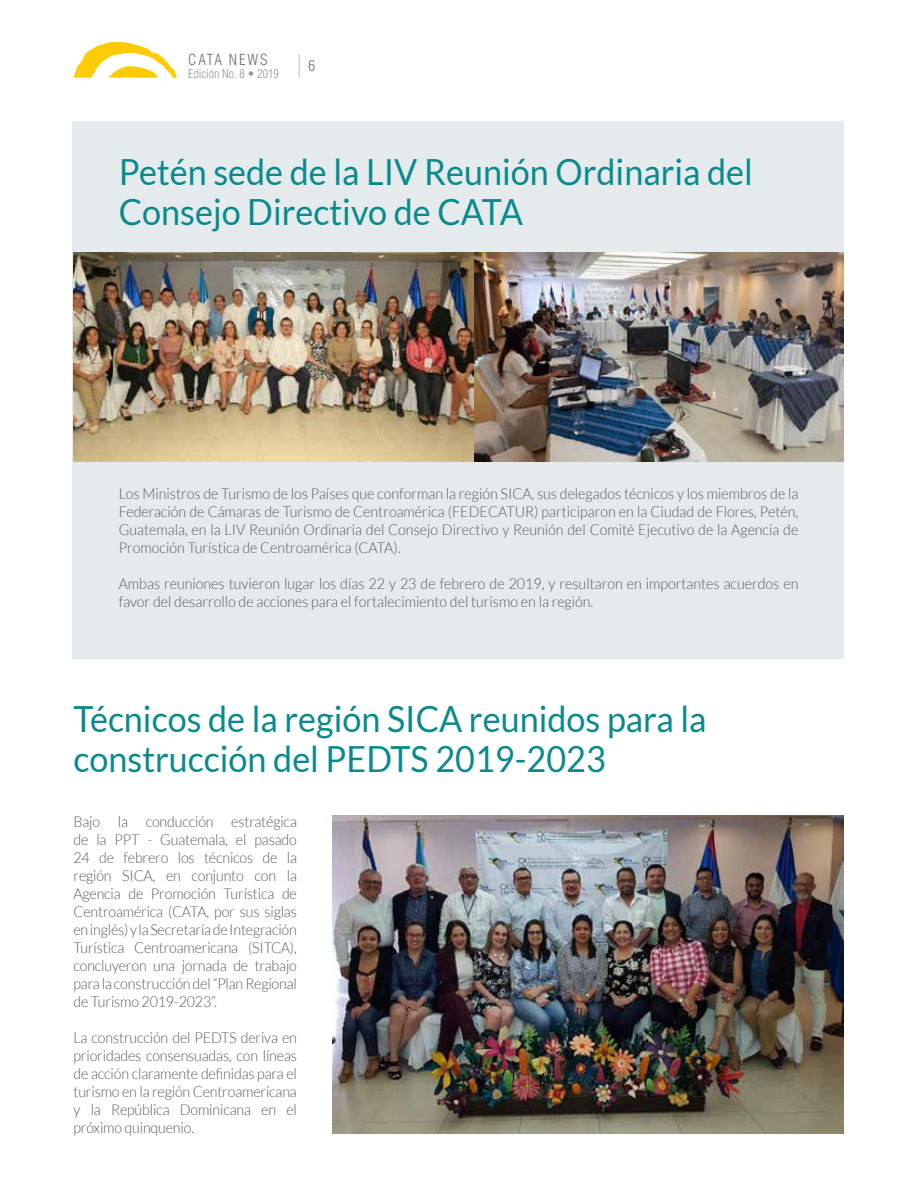
<style>
.page{position:relative;width:918px;height:1188px;background:#fff}
.page>*{position:absolute;margin:0;border:0;box-sizing:border-box;transform-origin:0 0}
.t1{font:36px/40.2px "Lato";color:#0a8a8c;scale:.95 1}
.t2{font:300 15px/18px "Lato";color:#58595b;text-align:justify;scale:.95 1}
.t3{font:300 condensed 15px "Helvetica LT Std";letter-spacing:.12em;color:#6d6e71}
.t4{font:300 condensed 12px "Helvetica LT Std";color:#939598}
</style>
<div class="page">
<svg style="left:73px;top:42px;width:104px;height:36px"></svg>
<svg style="left:299px;top:54px;width:1px;height:24px"></svg>
<div style="left:73px;top:122px;width:771px;height:537px;background:#e5ebec"></div>
<img style="left:474px;top:252px;width:370px;height:209px">
<img style="left:74px;top:252px;width:400px;height:209px">
<img style="left:333px;top:815px;width:511px;height:319px">
<p class="t3" style="left:188px;top:50px;width:81px">CATA NEWS</p>
<p class="t4" style="left:188px;top:66px;width:92px">Edición No. 8 • 2019</p>
<p class="t3" style="left:309px;top:56px;width:8px">6</p>
<h1 class="t1" style="left:119px;top:152px;width:669px">Petén sede de la LIV Reunión Ordinaria del<br>Consejo Directivo de CATA</h1>
<p class="t2" style="left:119px;top:485px;width:717px">Los Ministros de Turismo de los Países que conforman la región SICA, sus delegados técnicos y los miembros de la Federación de Cámaras de Turismo de Centroamérica (FEDECATUR) participaron en la Ciudad de Flores, Petén, Guatemala, en la LIV Reunión Ordinaria del Consejo Directivo y Reunión del Comité Ejecutivo de la Agencia de Promoción Turística de Centroamérica (CATA).</p>
<p class="t2" style="left:119px;top:575px;width:717px">Ambas reuniones tuvieron lugar los días 22 y 23 de febrero de 2019, y resultaron en importantes acuerdos en favor del desarrollo de acciones para el fortalecimiento del turismo en la región.</p>
<h1 class="t1" style="left:74px;top:699px;width:668px">Técnicos de la región SICA reunidos para la construcción del PEDTS 2019-2023</h1>
<p class="t2" style="left:74px;top:813px;width:237px">Bajo la conducción estratégica de la PPT - Guatemala, el pasado 24 de febrero los técnicos de la región SICA, en conjunto con la Agencia de Promoción Turística de Centroamérica (CATA, por sus siglas en inglés) y la Secretaría de Integración Turística Centroamericana (SITCA), concluyeron una jornada de trabajo para la construcción del “Plan Regional de Turismo 2019-2023”.</p>
<p class="t2" style="left:74px;top:1029px;width:237px">La construcción del PEDTS deriva en prioridades consensuadas, con líneas de acción claramente definidas para el turismo en la región Centroamericana y la República Dominicana en el próximo quinquenio.</p>
</div>
